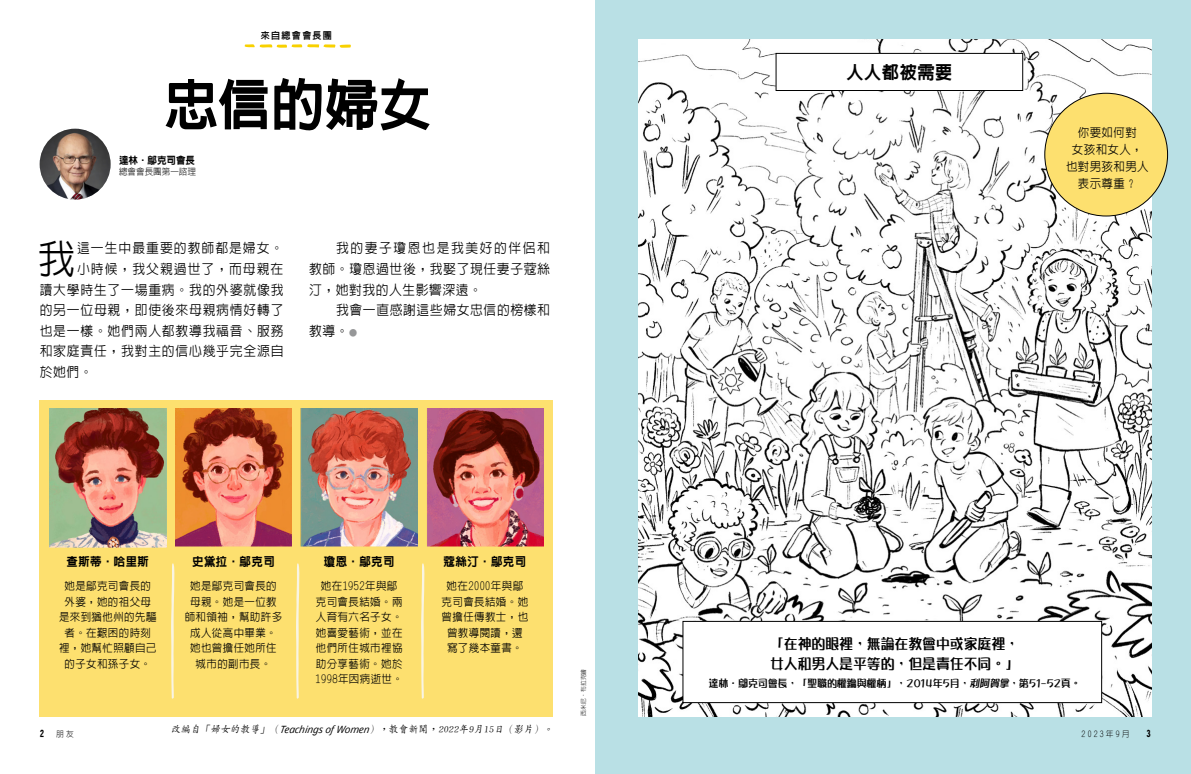
<style>
.page{position:relative;width:1191px;height:774px;background:#fff}
.page>*{position:absolute;margin:0;border:0;box-sizing:border-box;transform-origin:0 0}
.t1{font:800 56px "AR Hei B5";color:#000;scale:.95 1}
.p1_first{font:500 39.6px "AR Hei B5";color:#000;scale:.95 1}
.t2{font:800 18px "AR Hei B5";letter-spacing:.04em;color:#000;scale:.95 1}
.p1_aside_quote_first{font:800 14px/20px "AR Xin Chao POPB5";letter-spacing:.04em;color:#000;scale:.95 1}
.p1_first-2{font:500 13.5px "AR Hei B5";letter-spacing:.06em;color:#000;scale:.95 1}
.p1{font:500 13.5px/20.6px "AR Hei B5";letter-spacing:.045em;color:#000;text-align:justify;scale:.95 1}
.p1_first-3{font:500 13.5px "AR Hei B5";letter-spacing:.08em;color:#000;scale:.95 1}
.t3{font:800 12px "AR Hei B5";letter-spacing:.04em;color:#000;scale:.95 1}
.t4{font:500 12px/17.1px "AR Hei B5";letter-spacing:.04em;color:#000;text-align:center;scale:.95 1}
.t5{font:500 11px/15.4px "AR Hei B5";letter-spacing:.04em;color:#000;text-align:center;scale:.95 1}
.t6{font:500 10px "AR Kai B5";color:#000;scale:.95 1}
.p1_aside_quote_citat{font:800 10px "AR Xin Chao POPB5";letter-spacing:.04em;color:#000;scale:.95 1}
.p1_author-name{font:800 10px "AR Hei B5";color:#000;scale:.95 1}
.t7{font:800 9.5px "AR Hei B5";letter-spacing:.15em;color:#000;scale:.95 1}
.t8{font:800 9.2px "AR Hei B5";color:#000;scale:.95 1}
.p1_author-role{font:300 9px "AR Hei B5";color:#000;scale:.95 1}
.t9{font:300 8.2px "AR Hei B5";letter-spacing:.28em;color:#000;scale:.95 1}
.p1_figure_image_cred{font:300 6px "AR Hei B5";letter-spacing:.04em;color:#000;scale:.95 1}
.s1{font-weight:800;font-size:8.5px;color:#969798}
.s2{font-family:"Dots Solidlds Lat";font-weight:400;font-style:italic}
</style>
<div class="page">
<div style="left:595px;top:0;width:596px;height:774px;background:#b9e0e5"></div>
<div style="left:40px;top:400px;width:513px;height:316px;background:#fde06f"></div>
<svg style="left:244px;top:44px;width:107px;height:4px"></svg>
<img style="left:40px;top:129px;width:71px;height:71px;border-radius:35px">
<img style="left:638px;top:40px;width:513px;height:676px">
<img style="left:427px;top:408px;width:116px;height:139px">
<img style="left:301px;top:408px;width:116px;height:139px">
<img style="left:175px;top:408px;width:117px;height:139px">
<img style="left:49px;top:408px;width:117px;height:139px">
<svg style="left:421px;top:563px;width:3px;height:136px"></svg>
<svg style="left:296px;top:563px;width:3px;height:136px"></svg>
<svg style="left:171px;top:563px;width:4px;height:136px"></svg>
<div style="left:683px;top:621px;width:418px;height:81px;background:#fff"></div>
<div style="left:682px;top:621px;width:420px;height:82px;border:1px solid #000"></div>
<div style="left:776px;top:53px;width:246px;height:37px;background:#fff"></div>
<div style="left:775px;top:53px;width:248px;height:38px;border:1px solid #000"></div>
<div style="left:1044px;top:93px;width:123px;height:123px;background:#fde06f;border-radius:50%"></div>
<p class="t7" style="left:261px;top:31px;width:76px">來自總會會長團</p>
<p class="t1" style="left:164px;top:76px;width:283px">忠信的婦女</p>
<p class="p1_author-name" style="left:119px;top:155px;width:81px">達林·鄔克司會長</p>
<p class="p1_author-role" style="left:119px;top:167px;width:82px">總會會長團第一諮理</p>
<p class="p1_first" style="left:38px;top:239px;width:41px">我</p>
<p class="p1_first-3" style="left:77px;top:242px;width:219px">這一生中最重要的教師都是婦女。</p>
<p class="p1_first-3" style="left:77px;top:262px;width:219px">小時候，我父親過世了，而母親在</p>
<p class="p1_first-2" style="left:40px;top:283px;width:258px">讀大學時生了一場重病。我的外婆就像我</p>
<p class="p1_first-2" style="left:40px;top:303px;width:258px">的另一位母親，即使後來母親病情好轉了</p>
<p class="p1_first-2" style="left:40px;top:324px;width:258px">也是一樣。她們兩人都教導我福音、服務</p>
<p class="p1_first-2" style="left:40px;top:344px;width:258px">和家庭責任，我對主的信心幾乎完全源自</p>
<p class="p1_first-2" style="left:40px;top:365px;width:57px">於她們。</p>
<p class="p1" style="left:309px;top:238px;width:255px;text-indent:27px">我的妻子瓊恩也是我美好的伴侶和教師。瓊恩過世後，我娶了現任妻子蔻絲汀，她對我的人生影響深遠。</p>
<p class="p1" style="left:309px;top:300px;width:255px;text-indent:27px">我會一直感謝這些婦女忠信的榜樣和教導。<span class="s1">●</span></p>
<p class="t3" style="left:66px;top:555px;width:88px">查斯蒂·哈里斯</p>
<p class="t3" style="left:192px;top:555px;width:88px">史黛拉·鄔克司</p>
<p class="t3" style="left:324px;top:555px;width:76px">瓊恩·鄔克司</p>
<p class="t3" style="left:443px;top:555px;width:88px">蔻絲汀·鄔克司</p>
<p class="t5" style="left:59px;top:578px;width:104px">她是鄔克司會長的外婆，她的祖父母是來到猶他州的先驅者。在艱困的時刻裡，她幫忙照顧自己的子女和孫子女。</p>
<p class="t5" style="left:185px;top:578px;width:104px">她是鄔克司會長的母親。她是一位教師和領袖，幫助許多成人從高中畢業。她也曾擔任她所住城市的副市長。</p>
<p class="t5" style="left:315px;top:578px;width:93px">她在1952年與鄔克司會長結婚。兩人育有六名子女。她喜愛藝術，並在他們所住城市裡協助分享藝術。她於<br>1998年因病逝世。</p>
<p class="t5" style="left:441px;top:578px;width:93px">她在2000年與鄔克司會長結婚。她曾擔任傳教士，也曾教導閱讀，還寫了幾本童書。</p>
<p class="p1_figure_image_cred" style="left:580px;top:716px;width:51px;rotate:-90deg">西米尼·布拉克繪</p>
<p class="t2" style="left:846px;top:63px;width:113px">人人都被需要</p>
<p class="t4" style="left:1066px;top:123px;width:88px">你要如何對<br>女孩和女人，也對男孩和男人表示尊重？</p>
<p class="p1_aside_quote_first" style="left:770px;top:634px;width:263px">「在神的眼裡，無論在教會中或家庭裡，女人和男人是平等的，但是責任不同。」</p>
<p class="p1_aside_quote_citat" style="left:709px;top:678px;width:393px">達林·鄔克司會長，「聖職的權鑰與權柄」，2014年5月，利阿賀拿，第51--52頁。</p>
<p class="t6" style="left:171px;top:724px;width:405px">改編自「婦女的教導」（<span class="s2">Teachings of Women</span>），教會新聞，2022年9月15日（影片）。</p>
<p class="t8" style="left:40px;top:729px;width:6px">2</p>
<p class="t9" style="left:56px;top:730px;width:20px">朋友</p>
<p class="t9" style="left:1081px;top:730px;width:52px">2023年9月</p>
<p class="t8" style="left:1146px;top:729px;width:6px">3</p>
</div>
